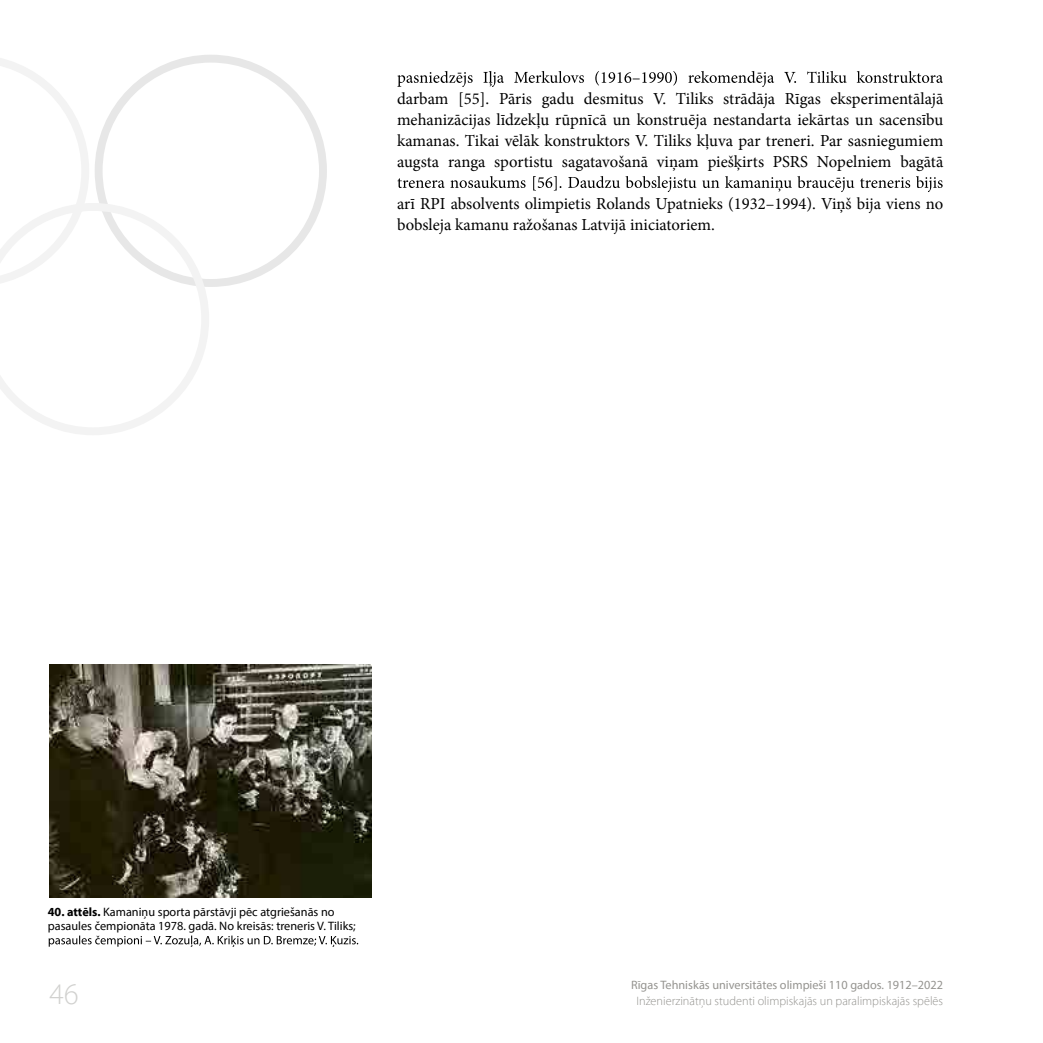
<style>
.page{position:relative;width:1043px;height:1043px;background:#fff}
.page>*{position:absolute;margin:0;border:0;box-sizing:border-box;transform-origin:0 0}
.t1{font:300 29.75px "Myriad Pro";color:#d1d1cf}
.t2{font:16.62px/21px "Minion Pro";color:#000;text-align:justify}
.t3{font:12.25px/14.2px "Myriad Pro";color:#000}
.t4{font:300 12.25px "Myriad Pro";color:#959490}
.t5{font:12.25px "Myriad Pro";color:#959490}
.s1{font-weight:700}
</style>
<div class="page">
<svg style="left:95px;top:55px;width:232px;height:232px"></svg>
<svg style="left:0;top:203px;width:209px;height:232px"></svg>
<svg style="left:0;top:58px;width:89px;height:229px"></svg>
<svg style="left:397px;top:71px;width:545px;height:16px"></svg>
<svg style="left:397px;top:176px;width:545px;height:16px"></svg>
<svg style="left:49px;top:935px;width:309px;height:11px"></svg>
<img style="left:50px;top:664px;width:322px;height:233px">
<p class="t2" style="left:397px;top:88px;width:547px">darbam [55]. Pāris gadu desmitus V. Tiliks strādāja Rīgas eksperimentālajā mehanizācijas līdzekļu rūpnīcā un konstruēja nestandarta iekārtas un sacensību kamanas. Tikai vēlāk konstruktors V. Tiliks kļuva par treneri. Par sasniegumiem augsta ranga sportistu sagatavošanā viņam piešķirts PSRS Nopelniem bagātā</p>
<p class="t2" style="left:397px;top:193px;width:547px">arī RPI absolvents olimpietis Rolands Upatnieks (1932–1994). Viņš bija viens no bobsleja kamanu ražošanas Latvijā iniciatoriem.</p>
<p class="t3" style="left:48px;top:904px;width:309px"><span class="s1">40. attēls.</span> Kamaniņu sporta pārstāvji pēc atgriešanās no pasaules čempionāta 1978. gadā. No kreisās: treneris V. Tiliks;</p>
<h1 class="t1" style="left:50px;top:977px;width:31px">46</h1>
<p class="t5" style="left:631px;top:976px;width:313px">Rīgas Tehniskās universitātes olimpieši 110 gados. 1912–2022</p>
<p class="t4" style="left:636px;top:993px;width:308px">Inženierzinātņu studenti olimpiskajās un paralimpiskajās spēlēs</p>
</div>
